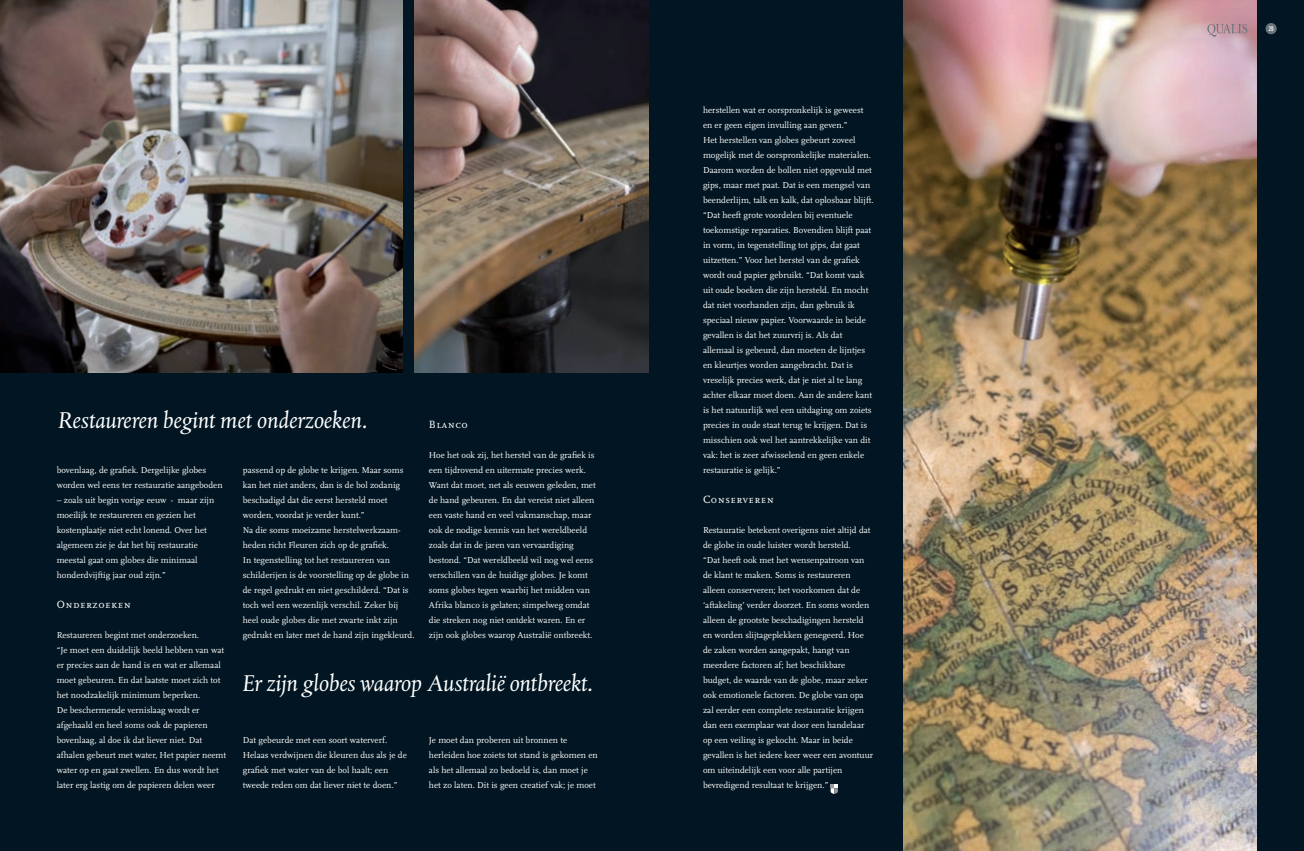
<style>
.page{position:relative;width:1304px;height:851px;background:#fff}
.page>*{position:absolute;margin:0;border:0;box-sizing:border-box;transform-origin:0 0}
.t1{font:italic 24px "DTL Albertina ST";color:#fff}
.t2{font:11px "Scala Caps";letter-spacing:.05em;color:#fff}
.t3{font:9px/15px "Scala";color:#fff}
.t4{font:ultra-condensed 6.5px "Univers";color:#fff}
</style>
<div class="page">
<div style="left:652px;top:0;width:652px;height:850px;background:#011622"></div>
<div style="left:0;top:0;width:652px;height:850px;background:#011622"></div>
<svg style="left:831px;top:784px;width:7px;height:10px"></svg>
<img style="left:0;top:0;width:403px;height:373px">
<img style="left:414px;top:0;width:234px;height:373px">
<img style="left:903px;top:0;width:353px;height:850px">
<div style="left:1266px;top:24px;width:10px;height:10px;background:#6a747b;border-radius:50%"></div>
<div style="left:1266px;top:24px;width:10px;height:10px;border:1px solid #6a747b;border-radius:50%"></div>
<svg style="left:1207px;top:24px;width:40px;height:13px"></svg>
<h1 class="t1" style="left:58px;top:405px;width:310px">Restaureren begint met onderzoeken.</h1>
<p class="t2" style="left:429px;top:418px;width:40px">Blanco</p>
<p class="t3" style="left:429px;top:447px;width:168px">Hoe het ook zij, het herstel van de grafiek is een tijdrovend en uitermate precies werk.<br>Want dat moet, net als eeuwen geleden, met de hand gebeuren. En dat vereist niet alleen een vaste hand en veel vakmanschap, maar ook de nodige kennis van het wereldbeeld zoals dat in de jaren van vervaardiging bestond. “Dat wereldbeeld wil nog wel eens verschillen van de huidige globes. Je komt soms globes tegen waarbij het midden van Afrika blanco is gelaten; simpelweg omdat die streken nog niet ontdekt waren. En er zijn ook globes waarop Australië ontbreekt.</p>
<p class="t3" style="left:57px;top:462px;width:167px">bovenlaag, de grafiek. Dergelijke globes worden wel eens ter restauratie aangeboden</p>
<p class="t3" style="left:57px;top:492px;width:159px">– zoals uit begin vorige eeuw - maar zijn moeilijk te restaureren en gezien het kostenplaatje niet echt lonend. Over het algemeen zie je dat het bij restauratie meestal gaat om globes die minimaal honderdvijftig jaar oud zijn.”</p>
<p class="t2" style="left:57px;top:598px;width:76px">Onderzoeken</p>
<p class="t3" style="left:57px;top:627px;width:171px">Restaureren begint met onderzoeken.<br>“Je moet een duidelijk beeld hebben van wat er precies aan de hand is en wat er allemaal moet gebeuren. En dat laatste moet zich tot het noodzakelijk minimum beperken.<br>De beschermende vernislaag wordt er afgehaald en heel soms ook de papieren bovenlaag, al doe ik dat liever niet. Dat afhalen gebeurt met water, Het papier neemt water op en gaat zwellen. En dus wordt het later erg lastig om de papieren delen weer</p>
<p class="t3" style="left:243px;top:462px;width:173px">passend op de globe te krijgen. Maar soms kan het niet anders, dan is de bol zodanig beschadigd dat die eerst hersteld moet worden, voordat je verder kunt.”<br>Na die soms moeizame herstelwerkzaam&shy;heden richt Fleuren zich op de grafiek.<br>In tegenstelling tot het restaureren van schilderijen is de voorstelling op de globe in de regel gedrukt en niet geschilderd. “Dat is toch wel een wezenlijk verschil. Zeker bij heel oude globes die met zwarte inkt zijn gedrukt en later met de hand zijn ingekleurd.</p>
<h1 class="t1" style="left:243px;top:668px;width:351px">Er zijn globes waarop Australië ontbreekt.</h1>
<p class="t3" style="left:429px;top:732px;width:170px">Je moet dan proberen uit bronnen te herleiden hoe zoiets tot stand is gekomen en als het allemaal zo bedoeld is, dan moet je het zo laten. Dit is geen creatief vak; je moet</p>
<p class="t3" style="left:243px;top:732px;width:165px">Dat gebeurde met een soort waterverf.<br>Helaas verdwijnen die kleuren dus als je de grafiek met water van de bol haalt; een tweede reden om dat liever niet te doen.”</p>
<p class="t3" style="left:703px;top:102px;width:172px">herstellen wat er oorspronkelijk is geweest en er geen eigen invulling aan geven.”<br>Het herstellen van globes gebeurt zoveel mogelijk met de oorspronkelijke materialen.<br>Daarom worden de bollen niet opgevuld met gips, maar met paat. Dat is een mengsel van beenderlijm, talk en kalk, dat oplosbaar blijft. “Dat heeft grote voordelen bij eventuele toekomstige reparaties. Bovendien blijft paat in vorm, in tegenstelling tot gips, dat gaat uitzetten.” Voor het herstel van de grafiek wordt oud papier gebruikt. “Dat komt vaak uit oude boeken die zijn hersteld. En mocht dat niet voorhanden zijn, dan gebruik ik speciaal nieuw papier. Voorwaarde in beide gevallen is dat het zuurvrij is. Als dat allemaal is gebeurd, dan moeten de lijntjes en kleurtjes worden aangebracht. Dat is vreselijk precies werk, dat je niet al te lang achter elkaar moet doen. Aan de andere kant is het natuurlijk wel een uitdaging om zoiets precies in oude staat terug te krijgen. Dat is misschien ook wel het aantrekkelijke van dit vak: het is zeer afwisselend en geen enkele restauratie is gelijk.”</p>
<p class="t2" style="left:703px;top:493px;width:72px">Conserveren</p>
<p class="t3" style="left:703px;top:522px;width:172px">Restauratie betekent overigens niet altijd dat de globe in oude luister wordt hersteld.<br>“Dat heeft ook met het wensenpatroon van de klant te maken. Soms is restaureren alleen conserveren; het voorkomen dat de ‘aftakeling’ verder doorzet. En soms worden alleen de grootste beschadigingen hersteld en worden slijtageplekken genegeerd. Hoe de zaken worden aangepakt, hangt van meerdere factoren af; het beschikbare budget, de waarde van de globe, maar zeker ook emotionele factoren. De globe van opa zal eerder een complete restauratie krijgen dan een exemplaar wat door een handelaar op een veiling is gekocht. Maar in beide gevallen is het iedere keer weer een avontuur om uiteindelijk een voor alle partijen bevredigend resultaat te krijgen.”</p>
<p class="t4" style="left:1269px;top:25px;width:6px">29</p>
</div>
